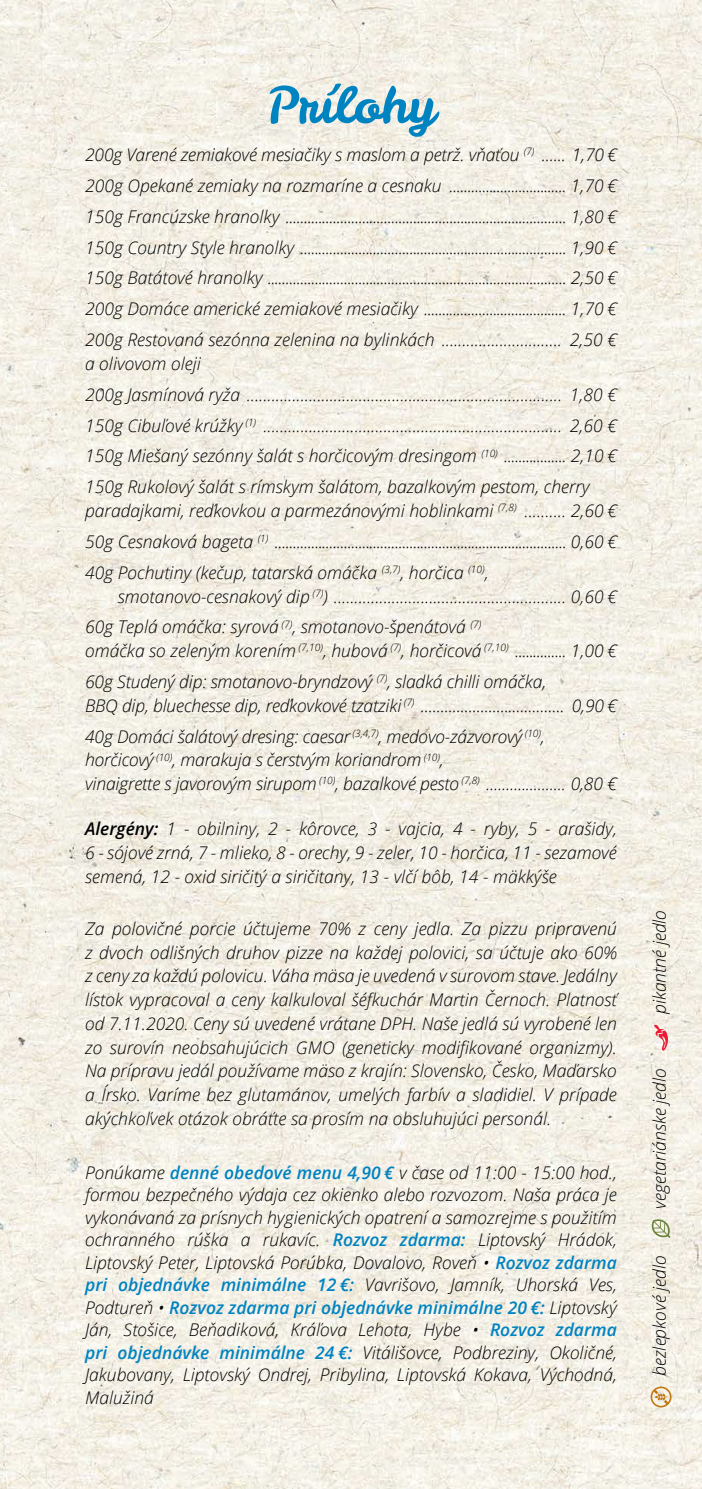
<style>
.page{position:relative;width:702px;height:1489px;background:#fff}
.page>*{position:absolute;margin:0;border:0;box-sizing:border-box;transform-origin:0 0}
.t1{font:50px "Leckerli One";color:#0083c1}
.t2{font:italic 300 17.5px/23.8px "Open Sans";color:#000}
.t3{font:300 17.5px/30.8px "Open Sans";color:#000;text-align:justify}
.s1{font-style:italic}
.s2{font-style:normal}
.s3{font-weight:600}
.s4{font-weight:600;color:#0083c1}
</style>
<div class="page">
<img style="left:0;top:0;width:702px;height:1488px">
<svg style="left:650px;top:1386px;width:21px;height:21px"></svg>
<svg style="left:651px;top:1218px;width:19px;height:19px"></svg>
<svg style="left:653px;top:1024px;width:15px;height:27px"></svg>
<svg style="left:701px;top:1403px;width:1px;height:15px"></svg>
<h1 class="t1" style="left:267px;top:71px;width:170px">Prílohy</h1>
<p class="t3" style="left:85px;top:139px;width:533px"><span class="s1">200g Varené zemiakové mesiačiky s maslom a petrž. vňaťou</span> <sup>(7)</sup> <span class="s1">...... 1,70 € 200g Opekané zemiaky na rozmaríne a cesnaku</span> ................................ <span class="s1">1,70 € 150g Francúzske hranolky</span> ............................................................................. <span class="s1">1,80 € 150g Country Style hranolky</span> ......................................................................... <span class="s1">1,90 € 150g Batátové hranolky</span> .................................................................................. <span class="s1">2,50 € 200g Domáce americké zemiakové mesiačiky</span> ....................................... <span class="s1">1,70 € 200g Restovaná sezónna zelenina na bylinkách ............................. 2,50 €</span></p>
<p class="t2" style="left:85px;top:347px;width:533px;line-height:30.8px">a olivovom oleji<br>200g Jasmínová ryža ............................................................................ 1,80 € 150g Cibuľové krúžky <sup>(1)</sup> ........................................................................ 2,60 € 150g Miešaný sezónny šalát s horčicovým dresingom <sup>(10)</sup> <span class="s2">.................</span> 2,10 € 150g Rukolový šalát s rímskym šalátom, bazalkovým pestom, cherry</p>
<p class="t2" style="left:85px;top:494px;width:533px;line-height:30.8px;text-align:justify">paradajkami, reďkovkou a parmezánovými hoblinkami <sup>(7,8)</sup> .......... 2,60 € 50g Cesnaková bageta <sup>(1)</sup> <span class="s2">................................................................................</span> 0,60 € 40g Pochutiny (kečup, tatarská omáčka <sup>(3,7)</sup>, horčica <sup>(10)</sup>,</p>
<p class="t2" style="left:85px;top:580px;width:533px;line-height:30.8px;text-indent:33px">smotanovo-cesnakový dip <sup>(7)</sup>) ........................................................ 0,60 €<br>60g Teplá omáčka: syrová <sup>(7)</sup>, smotanovo-špenátová <sup>(7)</sup></p>
<p class="t2" style="left:85px;top:634px;width:533px;line-height:30.8px">omáčka so zeleným korením <sup>(7,10)</sup>, hubová <sup>(7)</sup>, horčicová <sup>(7,10)</sup> <span class="s2">..............</span> 1,00 €<br>60g Studený dip: smotanovo-bryndzový <sup>(7)</sup>, sladká chilli omáčka,</p>
<p class="t2" style="left:85px;top:689px;width:533px;line-height:30.8px">BBQ dip, bluechesse dip, reďkovkové tzatziki <sup>(7)</sup> <span class="s2">....................................</span> 0,90 €<br>40g Domáci šalátový dresing: caesar <sup>(3,4,7)</sup>, medovo-zázvorový <sup>(10)</sup>,</p>
<p class="t2" style="left:85px;top:747px;width:533px">horčicový <sup>(10)</sup>, marakuja s čerstvým koriandrom <sup>(10)</sup>,<br>vinaigrette s javorovým sirupom <sup>(10)</sup>, bazalkové pesto <sup>(7,8)</sup> .................... 0,80 €</p>
<p class="t2" style="left:85px;top:816px;width:533px;text-align:justify"><span class="s3">Alergény:</span> 1 - obilniny, 2 - kôrovce, 3 - vajcia, 4 - ryby, 5 - arašidy, 6 - sójové zrná, 7 - mlieko, 8 - orechy, 9 - zeler, 10 - horčica, 11 - sezamové semená, 12 - oxid siričitý a siričitany, 13 - vlčí bôb, 14 - mäkkýše</p>
<p class="t2" style="left:85px;top:916px;width:533px;text-align:justify">Za polovičné porcie účtujeme 70% z ceny jedla. Za pizzu pripravenú z dvoch odlišných druhov pizze na každej polovici, sa účtuje ako 60% z ceny za každú polovicu. Váha mäsa je uvedená v surovom stave. Jedálny lístok vypracoval a ceny kalkuloval šéfkuchár Martin Černoch. Platnosť od 7.11.2020. Ceny sú uvedené vrátane DPH. Naše jedlá sú vyrobené len zo surovín neobsahujúcich GMO (geneticky modifikované organizmy).<br>Na prípravu jedál používame mäso z krajín: Slovensko, Česko, Maďarsko a Írsko. Varíme bez glutamánov, umelých farbív a sladidiel. V prípade akýchkoľvek otázok obráťte sa prosím na obsluhujúci personál.</p>
<p class="t2" style="left:85px;top:1160px;width:533px;line-height:22.5px;text-align:justify">Ponúkame <span class="s4">denné obedové menu 4,90 €</span> v čase od 11:00 - 15:00 hod., formou bezpečného výdaja cez okienko alebo rozvozom. Naša práca je vykonávaná za prísnych hygienických opatrení a samozrejme s použitím ochranného rúška a rukavíc. <span class="s4">Rozvoz zdarma:</span> Liptovský Hrádok, Liptovský Peter, Liptovská Porúbka, Dovalovo, Roveň • <span class="s4">Rozvoz zdarma pri objednávke minimálne 12 €:</span> Vavrišovo, Jamník, Uhorská Ves, Podtureň • <span class="s4">Rozvoz zdarma pri objednávke minimálne 20 €:</span> Liptovský Ján, Stošice, Beňadiková, Kráľova Lehota, Hybe • <span class="s4">Rozvoz zdarma pri objednávke minimálne 24 €:</span> Vitálišovce, Podbreziny, Okoličné, Jakubovany, Liptovský Ondrej, Pribylina, Liptovská Kokava, Východná, Malužiná</p>
<p class="t2" style="left:647px;top:1014px;width:106px;rotate:-90deg">pikantné jedlo</p>
<p class="t2" style="left:647px;top:1208px;width:142px;rotate:-90deg">vegetariánske jedlo</p>
<p class="t2" style="left:647px;top:1375px;width:122px;rotate:-90deg">bezlepkové jedlo</p>
</div>
